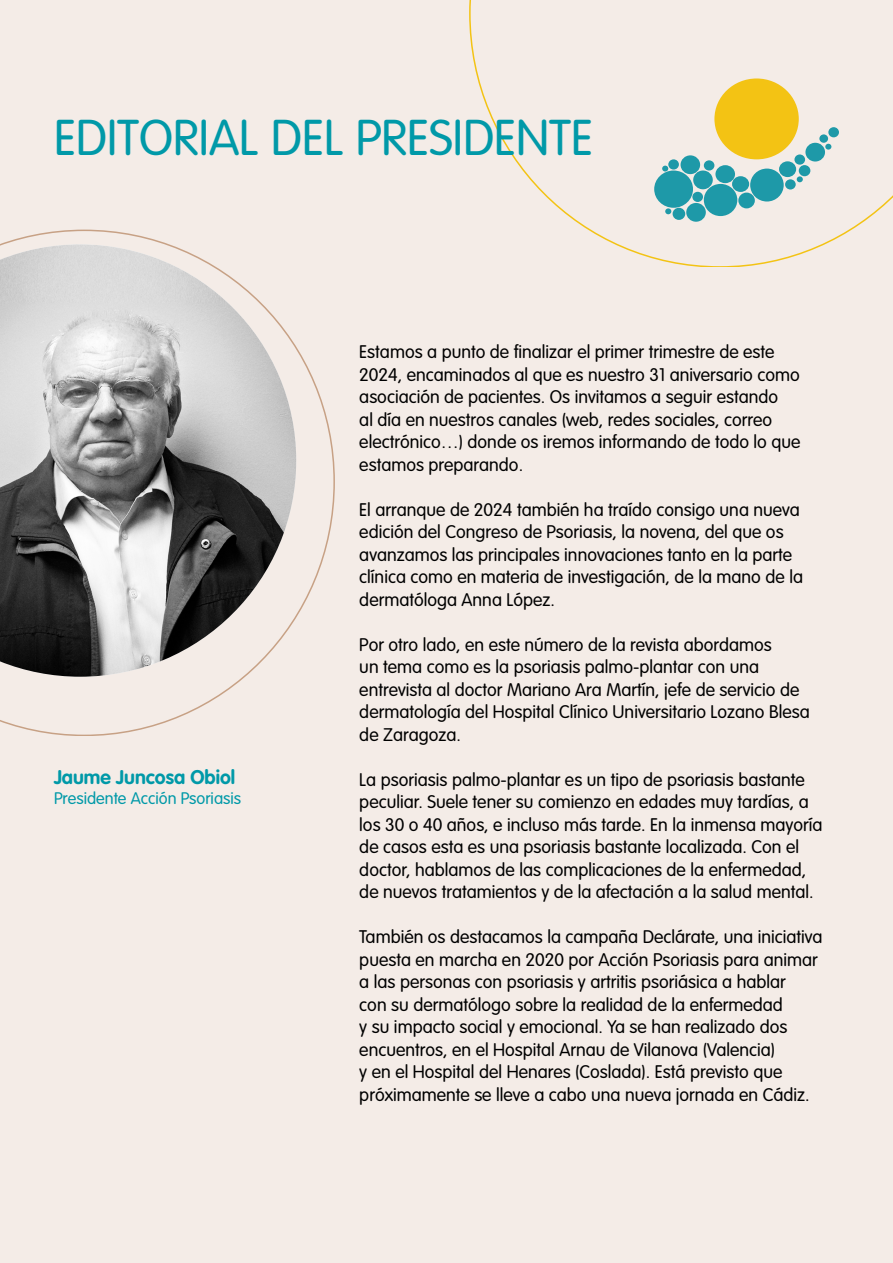
<style>
.page{position:relative;width:893px;height:1263px;background:#f4ece7}
.page>*{position:absolute;margin:0;border:0;box-sizing:border-box;transform-origin:0 0}
.t1{font:300 49.5px "VAG Rounded";color:#0099a8}
.t2{font:700 19.5px "VAG Rounded";color:#0099a8}
.t3{font:300 18px/22.5px "VAG Rounded";color:#000}
.t4{font:300 16.5px "VAG Rounded";color:#0099a8}
</style>
<div class="page">
<svg style="left:0;top:230px;width:334px;height:505px"></svg>
<svg style="left:470px;top:0;width:423px;height:267px"></svg>
<img style="left:0;top:244px;width:296px;height:433px">
<div style="left:714px;top:78px;width:85px;height:81px;background:#f3c314;border-radius:50%"></div>
<div style="left:654px;top:171px;width:39px;height:37px;background:#1e99a8;border-radius:50%"></div>
<div style="left:704px;top:184px;width:33px;height:32px;background:#1e99a8;border-radius:50%"></div>
<div style="left:828px;top:127px;width:11px;height:10px;background:#1e99a8;border-radius:50%"></div>
<div style="left:681px;top:155px;width:19px;height:19px;background:#1e99a8;border-radius:50%"></div>
<div style="left:686px;top:203px;width:20px;height:19px;background:#1e99a8;border-radius:50%"></div>
<div style="left:668px;top:159px;width:11px;height:11px;background:#1e99a8;border-radius:50%"></div>
<div style="left:673px;top:208px;width:12px;height:12px;background:#1e99a8;border-radius:50%"></div>
<div style="left:692px;top:192px;width:11px;height:10px;background:#1e99a8;border-radius:50%"></div>
<svg style="left:662px;top:166px;width:6px;height:5px"></svg>
<svg style="left:665px;top:208px;width:6px;height:6px"></svg>
<div style="left:693px;top:171px;width:20px;height:18px;background:#1e99a8;border-radius:50%"></div>
<div style="left:738px;top:193px;width:17px;height:15px;background:#1e99a8;border-radius:50%"></div>
<div style="left:715px;top:165px;width:20px;height:18px;background:#1e99a8;border-radius:50%"></div>
<div style="left:704px;top:160px;width:10px;height:11px;background:#1e99a8;border-radius:50%"></div>
<div style="left:750px;top:169px;width:34px;height:33px;background:#1e99a8;border-radius:50%"></div>
<div style="left:732px;top:176px;width:17px;height:16px;background:#1e99a8;border-radius:50%"></div>
<div style="left:794px;top:154px;width:11px;height:11px;background:#1e99a8;border-radius:50%"></div>
<div style="left:805px;top:143px;width:20px;height:19px;background:#1e99a8;border-radius:50%"></div>
<div style="left:785px;top:179px;width:11px;height:11px;background:#1e99a8;border-radius:50%"></div>
<div style="left:779px;top:161px;width:17px;height:16px;background:#1e99a8;border-radius:50%"></div>
<div style="left:799px;top:165px;width:11px;height:11px;background:#1e99a8;border-radius:50%"></div>
<svg style="left:797px;top:176px;width:6px;height:6px"></svg>
<div style="left:819px;top:134px;width:9px;height:9px;background:#1e99a8;border-radius:50%"></div>
<svg style="left:825px;top:144px;width:6px;height:6px"></svg>
<p class="t1" style="left:54px;top:109px;width:541px">EDITORIAL DEL PRESIDENTE</p>
<p class="t2" style="left:54px;top:766px;width:183px">Jaume Juncosa Obiol</p>
<p class="t4" style="left:54px;top:788px;width:189px">Presidente Acción Psoriasis</p>
<p class="t3" style="left:359px;top:341px;width:443px">Estamos a punto de finalizar el primer trimestre de este 2024, encaminados al que es nuestro 31 aniversario como asociación de pacientes. Os invitamos a seguir estando<br>al día en nuestros canales (web, redes sociales, correo electrónico…) donde os iremos informando de todo lo que estamos preparando.</p>
<p class="t3" style="left:359px;top:499px;width:445px">El arranque de 2024 también ha traído consigo una nueva edición del Congreso de Psoriasis, la novena, del que os avanzamos las principales innovaciones tanto en la parte clínica como en materia de investigación, de la mano de la dermatóloga Anna López.</p>
<p class="t3" style="left:359px;top:634px;width:452px">Por otro lado, en este número de la revista abordamos<br>un tema como es la psoriasis palmo-plantar con una entrevista al doctor Mariano Ara Martín, jefe de servicio de dermatología del Hospital Clínico Universitario Lozano Blesa de Zaragoza.</p>
<p class="t3" style="left:359px;top:769px;width:465px">La psoriasis palmo-plantar es un tipo de psoriasis bastante peculiar. Suele tener su comienzo en edades muy tardías, a los 30 o 40 años, e incluso más tarde. En la inmensa mayoría de casos esta es una psoriasis bastante localizada. Con el doctor, hablamos de las complicaciones de la enfermedad, de nuevos tratamientos y de la afectación a la salud mental.</p>
<p class="t3" style="left:359px;top:926px;width:465px">También os destacamos la campaña Declárate, una iniciativa puesta en marcha en 2020 por Acción Psoriasis para animar a las personas con psoriasis y artritis psoriásica a hablar<br>con su dermatólogo sobre la realidad de la enfermedad<br>y su impacto social y emocional. Ya se han realizado dos encuentros, en el Hospital Arnau de Vilanova (Valencia)<br>y en el Hospital del Henares (Coslada). Está previsto que próximamente se lleve a cabo una nueva jornada en Cádiz.</p>
</div>
